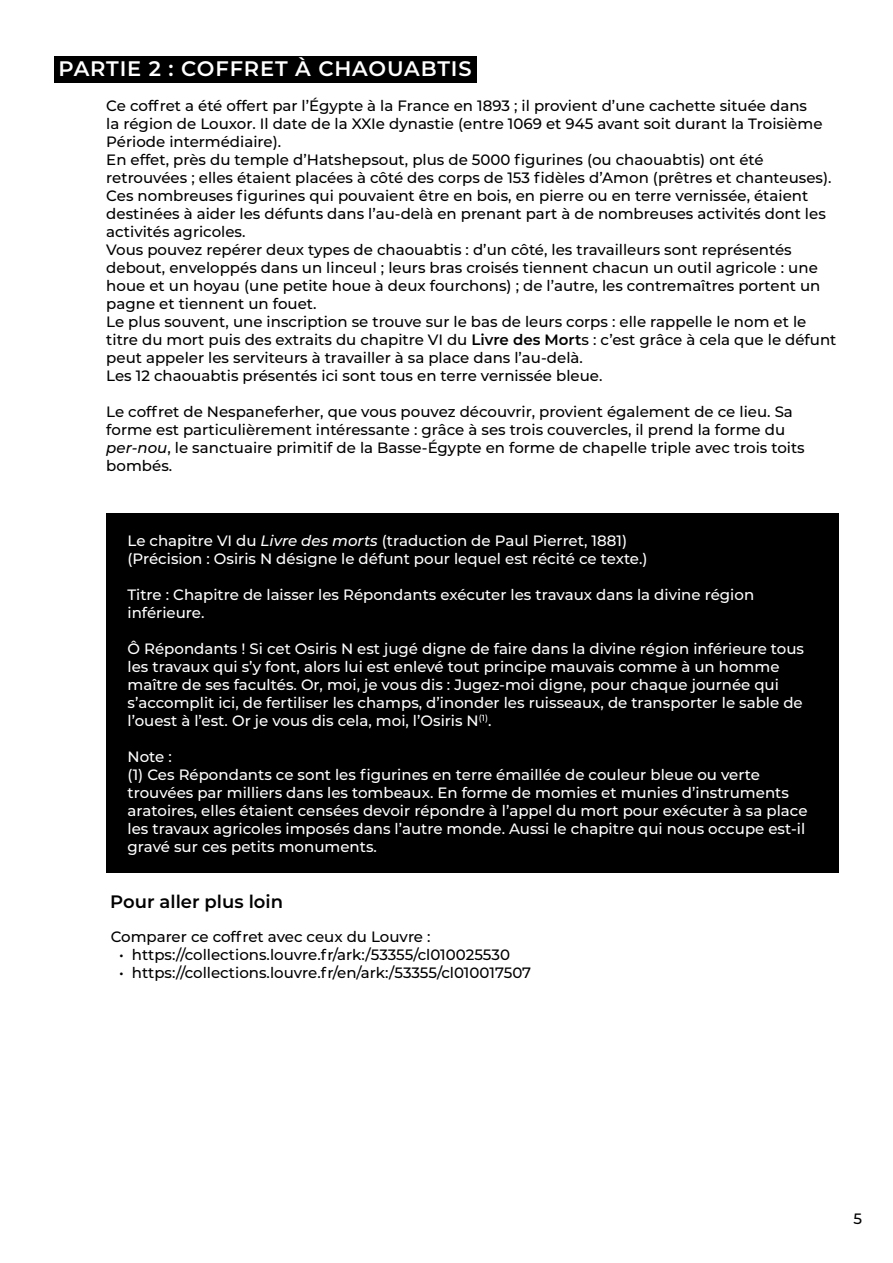
<style>
.page{position:relative;width:893px;height:1263px;background:#fff}
.page>*{position:absolute;margin:0;border:0;box-sizing:border-box;transform-origin:0 0}
.t1{font:600 21px "Montserrat";letter-spacing:.04em;color:#fff}
.t2{font:600 18px "Montserrat";color:#000}
.t3{font:500 15px/18px "Montserrat";color:#000}
.t4{font:500 15px/18px "Montserrat";color:#fff}
.s1{font-weight:600}
.s2{font-style:italic}
</style>
<div class="page">
<div style="left:54px;top:56px;width:422px;height:27px;background:#000"></div>
<div style="left:106px;top:513px;width:733px;height:360px;background:#000"></div>
<h1 class="t1" style="left:59px;top:54px;width:415px">PARTIE 2 : COFFRET À CHAOUABTIS</h1>
<p class="t3" style="left:106px;top:96px;width:732px">Ce coffret a été offert par l’Égypte à la France en 1893 ; il provient d’une cachette située dans<br>la région de Louxor. Il date de la XXIe dynastie (entre 1069 et 945 avant soit durant la Troisième Période intermédiaire).<br>En effet, près du temple d’Hatshepsout, plus de 5000 figurines (ou chaouabtis) ont été retrouvées ; elles étaient placées à côté des corps de 153 fidèles d’Amon (prêtres et chanteuses).<br>Ces nombreuses figurines qui pouvaient être en bois, en pierre ou en terre vernissée, étaient destinées à aider les défunts dans l’au-delà en prenant part à de nombreuses activités dont les activités agricoles.<br>Vous pouvez repérer deux types de chaouabtis : d’un côté, les travailleurs sont représentés debout, enveloppés dans un linceul ; leurs bras croisés tiennent chacun un outil agricole : une houe et un hoyau (une petite houe à deux fourchons) ; de l’autre, les contremaîtres portent un pagne et tiennent un fouet.<br>Le plus souvent, une inscription se trouve sur le bas de leurs corps : elle rappelle le nom et le titre du mort puis des extraits du chapitre VI du <span class="s1">Livre des Mort</span>s : c’est grâce à cela que le défunt peut appeler les serviteurs à travailler à sa place dans l’au-delà.<br>Les 12 chaouabtis présentés ici sont tous en terre vernissée bleue.</p>
<p class="t3" style="left:106px;top:402px;width:700px">Le coffret de Nespaneferher, que vous pouvez découvrir, provient également de ce lieu. Sa forme est particulièrement intéressante : grâce à ses trois couvercles, il prend la forme du <span class="s2">per-nou</span>, le sanctuaire primitif de la Basse-Égypte en forme de chapelle triple avec trois toits bombés.</p>
<p class="t4" style="left:128px;top:531px;width:522px">Le chapitre VI du <span class="s2">Livre des morts</span> (traduction de Paul Pierret, 1881) (Précision : Osiris N désigne le défunt pour lequel est récité ce texte.)</p>
<p class="t4" style="left:128px;top:585px;width:628px">Titre : Chapitre de laisser les Répondants exécuter les travaux dans la divine région inférieure.</p>
<p class="t4" style="left:128px;top:639px;width:678px">Ô Répondants ! Si cet Osiris N est jugé digne de faire dans la divine région inférieure tous les travaux qui s’y font, alors lui est enlevé tout principe mauvais comme à un homme maître de ses facultés. Or, moi, je vous dis : Jugez-moi digne, pour chaque journée qui s’accomplit ici, de fertiliser les champs, d’inonder les ruisseaux, de transporter le sable de l’ouest à l’est. Or je vous dis cela, moi, l’Osiris N<sup>(1)</sup>.</p>
<p class="t4" style="left:128px;top:747px;width:681px">Note :<br>(1) Ces Répondants ce sont les figurines en terre émaillée de couleur bleue ou verte trouvées par milliers dans les tombeaux. En forme de momies et munies d’instruments aratoires, elles étaient censées devoir répondre à l’appel du mort pour exécuter à sa place les travaux agricoles imposés dans l’autre monde. Aussi le chapitre qui nous occupe est-il gravé sur ces petits monuments.</p>
<p class="t2" style="left:110px;top:889px;width:174px">Pour aller plus loin</p>
<p class="t3" style="left:111px;top:927px;width:321px">Comparer ce coffret avec ceux du Louvre :</p>
<p class="t3" style="left:119px;top:945px;width:392px">• https://collections.louvre.fr/ark:/53355/cl010025530</p>
<p class="t3" style="left:119px;top:963px;width:414px">• https://collections.louvre.fr/en/ark:/53355/cl010017507</p>
<p class="t3" style="left:854px;top:1208px;width:10px">5</p>
</div>
